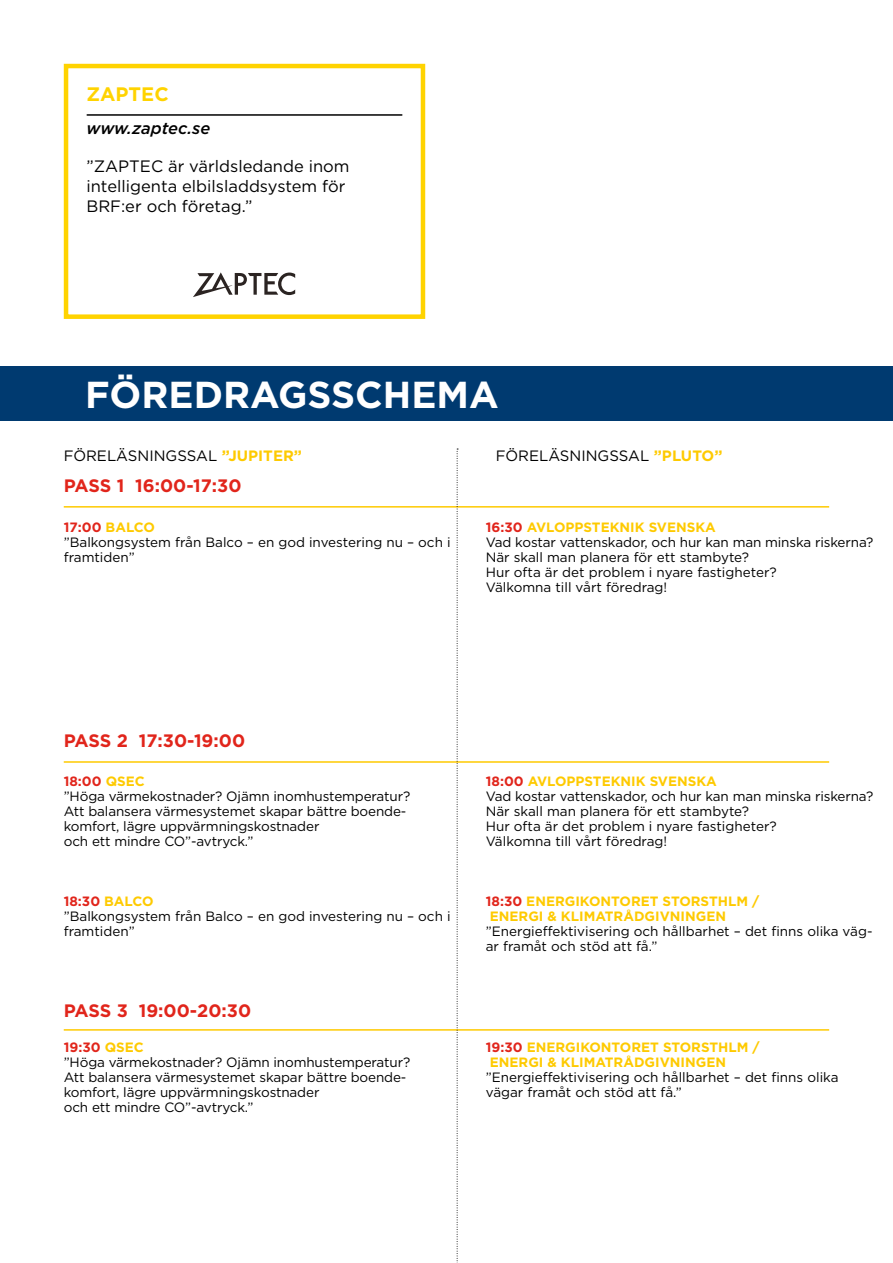
<style>
.page{position:relative;width:893px;height:1263px;background:#fff}
.page>*{position:absolute;margin:0;border:0;box-sizing:border-box;transform-origin:0 0}
.t1{font:700 37.5px "Gotham";color:#fff}
.t2{font:700 19.5px "Gotham";color:#ffd300}
.t3{font:700 18px "Gotham";color:#e1251b}
.t4{font:16.5px/19.8px "Gotham";color:#000}
.t5{font:italic 500 16.5px "Gotham";color:#000}
.t6{font:15px "Gotham";color:#000}
.t7{font:13.5px/15px "Gotham";letter-spacing:-.01em;color:#000}
.t8{font:700 13.5px/15px "Gotham";color:#feca00}
.s1{font-weight:700;color:#feca00}
.s2{font-weight:700;color:#e1251b}
.s3{color:#e1251b}
</style>
<div class="page">
<div style="left:0;top:366px;width:893px;height:55px;background:#003a70"></div>
<hr style="left:64px;top:506px;width:765px;height:2px;background:#feca00">
<hr style="left:64px;top:761px;width:765px;height:2px;background:#feca00">
<hr style="left:64px;top:1029px;width:765px;height:2px;background:#feca00">
<svg style="left:457px;top:449px;width:1px;height:814px"></svg>
<div style="left:64px;top:64px;width:361px;height:255px;border:4px solid #ffd300"></div>
<hr style="left:87px;top:114px;width:315px;height:2px;background:#000">
<svg style="left:193px;top:272px;width:102px;height:25px"></svg>
<h2 class="t2" style="left:86px;top:81px;width:84px">ZAPTEC</h2>
<p class="t5" style="left:86px;top:118px;width:125px">www.zaptec.se</p>
<p class="t4" style="left:86px;top:156px;width:265px">”ZAPTEC är världsledande inom intelligenta elbilsladdsystem för<br>BRF:er och företag.”</p>
<h1 class="t1" style="left:85px;top:370px;width:415px">FÖREDRAGSSCHEMA</h1>
<p class="t6" style="left:64px;top:446px;width:240px">FÖRELÄSNINGSSAL <span class="s1">”JUPITER”</span></p>
<p class="t6" style="left:496px;top:446px;width:228px">FÖRELÄSNINGSSAL <span class="s1">”PLUTO”</span></p>
<h3 class="t3" style="left:64px;top:473px;width:179px">PASS 1 16:00-17:30</h3>
<p class="t7" style="left:64px;top:519px;width:388px"><span class="s2">17:00</span> <span class="s1">BALCO<br></span>”Balkongsystem från Balco – en god investering nu – och i framtiden”</p>
<p class="t7" style="left:486px;top:519px;width:389px"><span class="s2">16:30</span> <span class="s1">AVLOPPSTEKNIK SVENSKA<br></span>Vad kostar vattenskador, och hur kan man minska riskerna?<br>När skall man planera för ett stambyte?<br>Hur ofta är det problem i nyare fastigheter?<br>Välkomna till vårt föredrag!</p>
<h3 class="t3" style="left:64px;top:728px;width:183px">PASS 2 17:30-19:00</h3>
<p class="t7" style="left:64px;top:774px;width:348px"><span class="s2">18:00</span> <span class="s1">QSEC<br></span>”Höga värmekostnader? Ojämn inomhustemperatur?<br>Att balansera värmesystemet skapar bättre boende&shy;komfort, lägre uppvärmningskostnader<br>och ett mindre CO”-avtryck.”</p>
<p class="t7" style="left:64px;top:894px;width:388px"><span class="s2">18:30</span> <span class="s1">BALCO<br></span>”Balkongsystem från Balco – en god investering nu – och i framtiden”</p>
<h3 class="t3" style="left:64px;top:998px;width:189px">PASS 3 19:00-20:30</h3>
<p class="t7" style="left:64px;top:1040px;width:348px"><span class="s2">19:30</span> <span class="s1">QSEC<br></span>”Höga värmekostnader? Ojämn inomhustemperatur?<br>Att balansera värmesystemet skapar bättre boende&shy;komfort, lägre uppvärmningskostnader<br>och ett mindre CO”-avtryck.”</p>
<p class="t7" style="left:486px;top:774px;width:389px"><span class="s2">18:00</span> <span class="s1">AVLOPPSTEKNIK SVENSKA<br></span>Vad kostar vattenskador, och hur kan man minska riskerna?<br>När skall man planera för ett stambyte?<br>Hur ofta är det problem i nyare fastigheter?<br>Välkomna till vårt föredrag!</p>
<p class="t8" style="left:490px;top:894px;width:271px;text-indent:-4px"><span class="s3">18:30</span> ENERGIKONTORET STORSTHLM /<br>ENERGI &amp; KLIMATRÅDGIVNINGEN</p>
<p class="t7" style="left:486px;top:924px;width:388px">”Energieffektivisering och hållbarhet – det finns olika väg&shy;ar framåt och stöd att få.”</p>
<p class="t8" style="left:490px;top:1040px;width:271px;text-indent:-4px"><span class="s3">19:30</span> ENERGIKONTORET STORSTHLM /<br>ENERGI &amp; KLIMATRÅDGIVNINGEN</p>
<p class="t7" style="left:486px;top:1070px;width:354px">”Energieffektivisering och hållbarhet – det finns olika vägar framåt och stöd att få.”</p>
</div>
